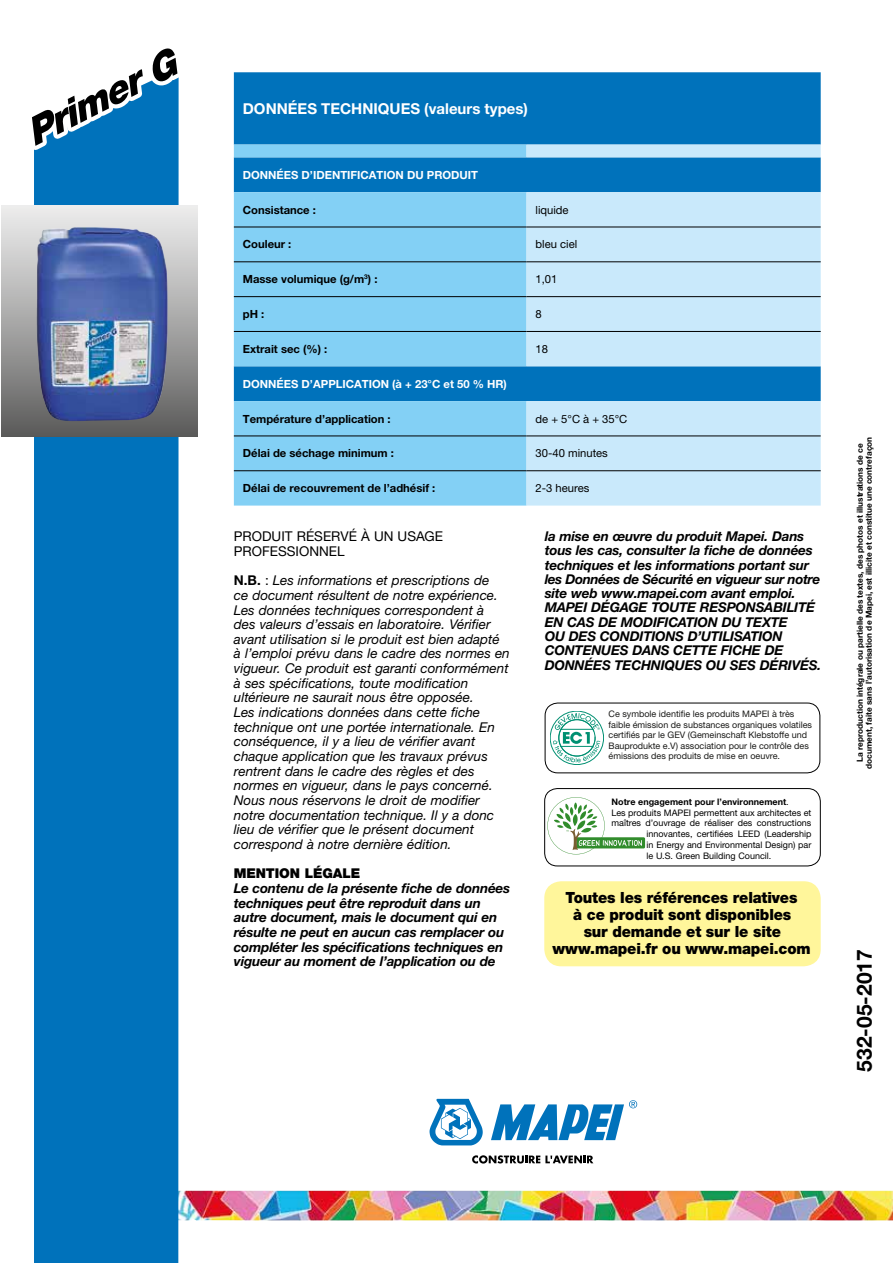
<style>
.page{position:relative;width:893px;height:1263px;background:#fff}
.page>*{position:absolute;margin:0;border:0;box-sizing:border-box;transform-origin:0 0}
.t1{font:italic 900 37.95px "Helvetica Neue LTW1 G";color:#000}
.t2{font:700 21px "Helvetica Neue LTW1 G";color:#000}
.t3{font:900 15.45px/17.2px "Helvetica Neue LTW1 G";letter-spacing:-.01em;color:#000;text-align:center;scale:.95 1}
.t4{font:700 15px "Helvetica Neue LTW1 G";color:#fff}
.t5{font:italic 13.5px/14.7px "Helvetica Neue LTW1 G";color:#000}
.t6{font:italic 700 13.5px/14.2px "Helvetica Neue LTW1 G";letter-spacing:-.015em;color:#000}
.t7{font:13.5px/14.7px "Helvetica Neue LTW1 G";color:#000}
.t8{font:900 13.5px "Helvetica Neue LTW1 G";letter-spacing:-.01em;color:#000}
.t9{font:700 11.25px "Helvetica Neue LTW1 G";color:#000}
.t10{font:700 11.25px "Helvetica Neue LTW1 G";color:#fff}
.t11{font:11.25px "Helvetica Neue LTW1 G";color:#000}
.t12{font:9px/10.5px "Helvetica Neue LTW1 G";color:#1a1a18}
.t13{font:9px "Helvetica Neue LTW1 G";color:#000}
.t14{font:700 9px "Helvetica Neue LTW1 G";color:#000}
.t15{font:700 8.25px/9px "Helvetica Neue LTW1 G";color:#000;text-align:center}
.s1{font-weight:700;font-style:normal}
.s2{font-style:normal}
.s3{font-weight:400}
</style>
<div class="page">
<img style="left:179px;top:1191px;width:714px;height:29px">
<div style="left:34px;top:436px;width:145px;height:827px;background:#0072bb"></div>
<div style="left:1px;top:206px;width:197px;height:230px;background:linear-gradient(to bottom,#f0f0f0,#5e5e5d)"></div>
<img style="left:37px;top:249px;width:131px;height:172px">
<div style="left:234px;top:72px;width:587px;height:73px;background:#0072bb"></div>
<svg style="left:234px;top:145px;width:292px;height:361px;fill:#83d0f5"></svg>
<svg style="left:526px;top:145px;width:295px;height:361px;fill:#c9e9fb"></svg>
<hr style="left:234px;top:227px;width:292px;height:1px;background:#000">
<hr style="left:526px;top:227px;width:295px;height:1px;background:#000">
<hr style="left:234px;top:261px;width:292px;height:1px;background:#000">
<hr style="left:526px;top:261px;width:295px;height:1px;background:#000">
<hr style="left:234px;top:296px;width:292px;height:1px;background:#000">
<hr style="left:526px;top:296px;width:295px;height:1px;background:#000">
<hr style="left:234px;top:436px;width:292px;height:1px;background:#000">
<hr style="left:526px;top:436px;width:295px;height:1px;background:#000">
<hr style="left:234px;top:470px;width:292px;height:1px;background:#000">
<hr style="left:526px;top:470px;width:295px;height:1px;background:#000">
<hr style="left:234px;top:331px;width:292px;height:1px;background:#000">
<hr style="left:526px;top:331px;width:295px;height:1px;background:#000">
<div style="left:544px;top:881px;width:277px;height:85px;background:#fff69b;border-radius:17px"></div>
<svg style="left:430px;top:1099px;width:53px;height:46px"></svg>
<svg style="left:491px;top:1100px;width:146px;height:40px"></svg>
<svg style="left:472px;top:1155px;width:121px;height:8px"></svg>
<div style="left:545px;top:703px;width:275px;height:70px;border:1px solid #000;border-radius:13px"></div>
<svg style="left:550px;top:711px;width:54px;height:53px"></svg>
<div style="left:550px;top:711px;width:54px;height:54px;border:1px solid #009072;border-radius:50%"></div>
<svg style="left:553px;top:713px;width:47px;height:49px"></svg>
<div style="left:559px;top:719px;width:36px;height:37px;border:1px solid #009072;border-radius:50%"></div>
<svg style="left:21px;top:76px;width:165px;height:173px"></svg>
<div style="left:544px;top:788px;width:277px;height:78px;border:1px solid #000;border-radius:13px"></div>
<div style="left:576px;top:837px;width:69px;height:11px;background:#318c2c;border-radius:2px"></div>
<svg style="left:547px;top:797px;width:95px;height:57px"></svg>
<h1 class="t1" style="left:17px;top:114px;width:165px;rotate:-27deg">Primer G</h1>
<p class="t4" style="left:243px;top:99px;width:287px">DONNÉES TECHNIQUES (valeurs types)</p>
<p class="t10" style="left:243px;top:168px;width:237px">DONNÉES D’IDENTIFICATION DU PRODUIT</p>
<p class="t9" style="left:243px;top:203px;width:75px">Consistance :</p>
<p class="t11" style="left:535px;top:203px;width:35px">liquide</p>
<p class="t9" style="left:243px;top:237px;width:50px">Couleur :</p>
<p class="t11" style="left:535px;top:237px;width:43px">bleu ciel</p>
<p class="t9" style="left:243px;top:272px;width:136px">Masse volumique (g/m<sup>3</sup>) :</p>
<p class="t11" style="left:535px;top:272px;width:23px">1,01</p>
<p class="t9" style="left:243px;top:307px;width:23px">pH :</p>
<p class="t11" style="left:535px;top:307px;width:8px">8</p>
<p class="t9" style="left:243px;top:342px;width:86px">Extrait sec (%) :</p>
<p class="t11" style="left:535px;top:342px;width:14px">18</p>
<p class="t10" style="left:243px;top:377px;width:266px">DONNÉES D’APPLICATION (à + 23°C et 50 % HR)</p>
<p class="t9" style="left:243px;top:412px;width:149px">Température d’application :</p>
<p class="t11" style="left:535px;top:412px;width:93px">de + 5°C à + 35°C</p>
<p class="t9" style="left:243px;top:446px;width:153px">Délai de séchage minimum :</p>
<p class="t11" style="left:535px;top:446px;width:74px">30-40 minutes</p>
<p class="t9" style="left:243px;top:481px;width:194px">Délai de recouvrement de l’adhésif :</p>
<p class="t11" style="left:535px;top:481px;width:55px">2-3 heures</p>
<p class="t7" style="left:234px;top:529px;width:211px">PRODUIT RÉSERVÉ À UN USAGE<br>PROFESSIONNEL</p>
<p class="t5" style="left:234px;top:573px;width:277px"><span class="s1">N.B.</span> <span class="s2">:</span> Les informations et prescriptions de<br>ce document résultent de notre expérience.<br>Les données techniques correspondent à<br>des valeurs d’essais en laboratoire. Vérifier avant utilisation si le produit est bien adapté à l’emploi prévu dans le cadre des normes en vigueur. Ce produit est garanti conformément à ses spécifications, toute modification ultérieure ne saurait nous être opposée.<br>Les indications données dans cette fiche technique ont une portée internationale. En conséquence, il y a lieu de vérifier avant chaque application que les travaux prévus rentrent dans le cadre des règles et des normes en vigueur, dans le pays concerné.<br>Nous nous réservons le droit de modifier notre documentation technique. Il y a donc lieu de vérifier que le présent document correspond à notre dernière édition.</p>
<p class="t8" style="left:234px;top:865px;width:128px">MENTION LÉGALE</p>
<p class="t6" style="left:234px;top:881px;width:278px;line-height:14.7px">Le contenu de la présente fiche de données techniques peut être reproduit dans un autre document, mais le document qui en résulte ne peut en aucun cas remplacer ou compléter les spécifications techniques en vigueur au moment de l’application ou de</p>
<p class="t6" style="left:545px;top:529px;width:278px">la mise en œuvre du produit Mapei. Dans tous les cas, consulter la fiche de données techniques et les informations portant sur les Données de Sécurité en vigueur sur notre site web www.mapei.com avant emploi.<br>MAPEI DÉGAGE TOUTE RESPONSABILITÉ EN CAS DE MODIFICATION DU TEXTE<br>OU DES CONDITIONS D’UTILISATION CONTENUES DANS CETTE FICHE DE DONNÉES TECHNIQUES OU SES DÉRIVÉS.</p>
<p class="t12" style="left:608px;top:709px;width:205px">Ce symbole identifie les produits MAPEI à très faible émission de substances organiques volatiles certifiés par le GEV (Gemeinschaft Klebstoffe und Bauprodukte e.V) association pour le contrôle des émissions des produits de mise en oeuvre.</p>
<p class="t14" style="left:612px;top:796px;width:179px">Notre engagement pour l’environnement<span class="s3">.</span></p>
<p class="t13" style="left:612px;top:807px;width:201px">Les produits MAPEI permettent aux architectes et</p>
<p class="t13" style="left:612px;top:817px;width:201px">maîtres d’ouvrage de réaliser des constructions</p>
<p class="t13" style="left:646px;top:828px;width:166px">innovantes, certifiées LEED (Leadership</p>
<p class="t13" style="left:646px;top:839px;width:166px">in Energy and Environmental Design) par</p>
<p class="t13" style="left:646px;top:850px;width:126px">le U.S. Green Building Council.</p>
<p class="t3" style="left:552px;top:888px;width:273px">Toutes les références relatives<br>à ce produit sont disponibles<br>sur demande et sur le site www.mapei.fr ou www.mapei.com</p>
<p class="t15" style="left:855px;top:769px;width:334px;rotate:-90deg">La reproduction intégrale ou partielle des textes, des photos et illustrations de ce document, faite sans l’autorisation de Mapei, est illicite et constitue une contrefaçon</p>
<h2 class="t2" style="left:851px;top:1071px;width:124px;rotate:-90deg">532-05-2017</h2>
</div>
